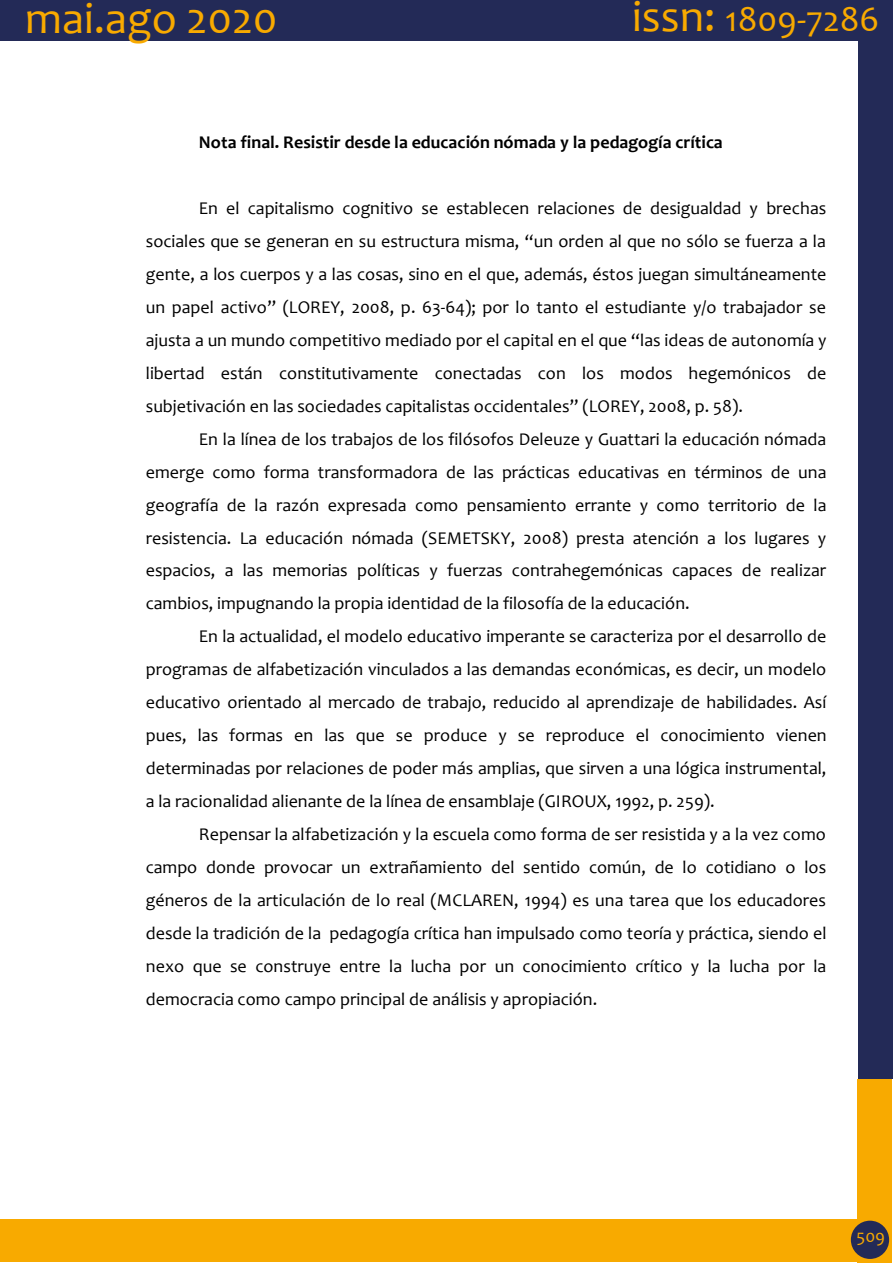
<style>
.page{position:relative;width:893px;height:1263px;background:#fff}
.page>*{position:absolute;margin:0;border:0;box-sizing:border-box;transform-origin:0 0}
.t1{font:45px "Candara";color:#f8aa00}
.t2{font:36px "Candara";color:#f8aa00}
.t3{font:18px/33px "Candara";color:#000;text-align:justify}
.t4{font:700 18px "Candara";color:#000}
.t5{font:18px "Candara";color:#f8aa00}
.s1{font-size:45px}
</style>
<div class="page">
<div style="left:858px;top:0;width:34px;height:1079px;background:#232a57"></div>
<div style="left:0;top:0;width:890px;height:41px;background:#232a57"></div>
<div style="left:857px;top:1079px;width:34px;height:184px;background:#f8aa00"></div>
<div style="left:0;top:1219px;width:860px;height:43px;background:#f8aa00"></div>
<div style="left:851px;top:1221px;width:38px;height:38px;background:#232a57;border-radius:50%"></div>
<h1 class="t1" style="left:25px;top:-9px;width:254px">mai.ago 2020</h1>
<h2 class="t2" style="left:632px;top:-3px;width:249px"><span class="s1">issn:</span> 1809-7286</h2>
<p class="t4" style="left:199px;top:131px;width:525px">Nota final. Resistir desde la educación nómada y la pedagogía crítica</p>
<p class="t3" style="left:146px;top:191px;width:682px;text-indent:53px">En el capitalismo cognitivo se establecen relaciones de desigualdad y brechas sociales que se generan en su estructura misma, “un orden al que no sólo se fuerza a la gente, a los cuerpos y a las cosas, sino en el que, además, éstos juegan simultáneamente un papel activo” (LOREY, 2008, p. 63-64); por lo tanto el estudiante y/o trabajador se ajusta a un mundo competitivo mediado por el capital en el que “las ideas de autonomía y libertad están constitutivamente conectadas con los modos hegemónicos de subjetivación en las sociedades capitalistas occidentales” (LOREY, 2008, p. 58).</p>
<p class="t3" style="left:146px;top:422px;width:682px;text-indent:53px">En la línea de los trabajos de los filósofos Deleuze y Guattari la educación nómada emerge como forma transformadora de las prácticas educativas en términos de una geografía de la razón expresada como pensamiento errante y como territorio de la resistencia. La educación nómada (SEMETSKY, 2008) presta atención a los lugares y espacios, a las memorias políticas y fuerzas contrahegemónicas capaces de realizar cambios, impugnando la propia identidad de la filosofía de la educación.</p>
<p class="t3" style="left:146px;top:620px;width:682px;text-indent:53px">En la actualidad, el modelo educativo imperante se caracteriza por el desarrollo de programas de alfabetización vinculados a las demandas económicas, es decir, un modelo educativo orientado al mercado de trabajo, reducido al aprendizaje de habilidades. Así pues, las formas en las que se produce y se reproduce el conocimiento vienen determinadas por relaciones de poder más amplias, que sirven a una lógica instrumental, a la racionalidad alienante de la línea de ensamblaje (GIROUX, 1992, p. 259).</p>
<p class="t3" style="left:146px;top:818px;width:682px;text-indent:53px">Repensar la alfabetización y la escuela como forma de ser resistida y a la vez como campo donde provocar un extrañamiento del sentido común, de lo cotidiano o los géneros de la articulación de lo real (MCLAREN, 1994) es una tarea que los educadores desde la tradición de la pedagogía crítica han impulsado como teoría y práctica, siendo el nexo que se construye entre la lucha por un conocimiento crítico y la lucha por la democracia como campo principal de análisis y apropiación.</p>
<p class="t5" style="left:856px;top:1224px;width:30px">509</p>
</div>
